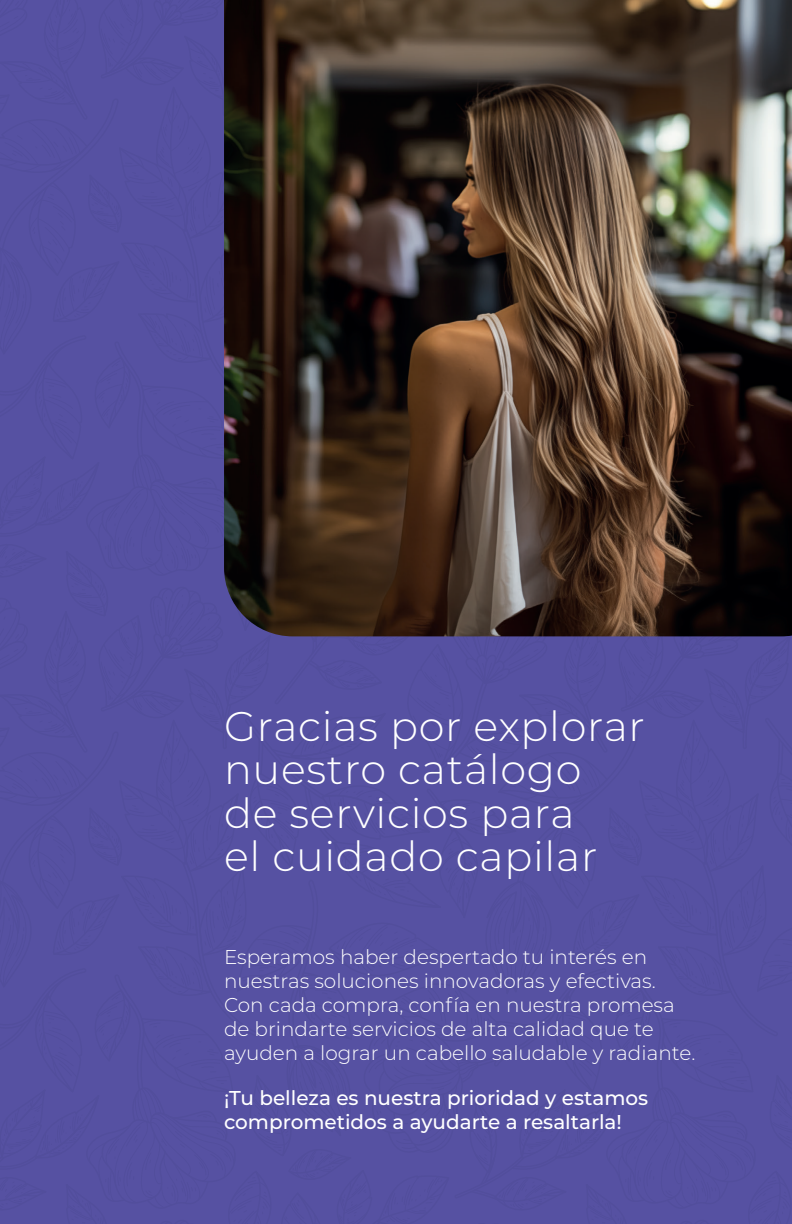
<style>
.page{position:relative;width:792px;height:1224px;background:#5651a2}
.page>*{position:absolute;margin:0;border:0;box-sizing:border-box;transform-origin:0 0}
.t1{font:300 41.4px/43.2px "Montserrat";letter-spacing:.015em;color:#fff}
.t2{font:300 20px/24px "Montserrat";color:#fff}
.t3{font:500 20px/24px "Montserrat";color:#fff}
</style>
<div class="page">
<img style="left:224px;top:0;width:568px;height:636px">
<h1 class="t1" style="left:224px;top:703px;width:422px">Gracias por explorar nuestro catálogo de servicios para<br>el cuidado capilar</h1>
<p class="t2" style="left:224px;top:945px;width:473px">Esperamos haber despertado tu interés en nuestras soluciones innovadoras y efectivas.<br>Con cada compra, confía en nuestra promesa de brindarte servicios de alta calidad que te ayuden a lograr un cabello saludable y radiante.</p>
<p class="t3" style="left:224px;top:1085px;width:426px">¡Tu belleza es nuestra prioridad y estamos comprometidos a ayudarte a resaltarla!</p>
</div>
